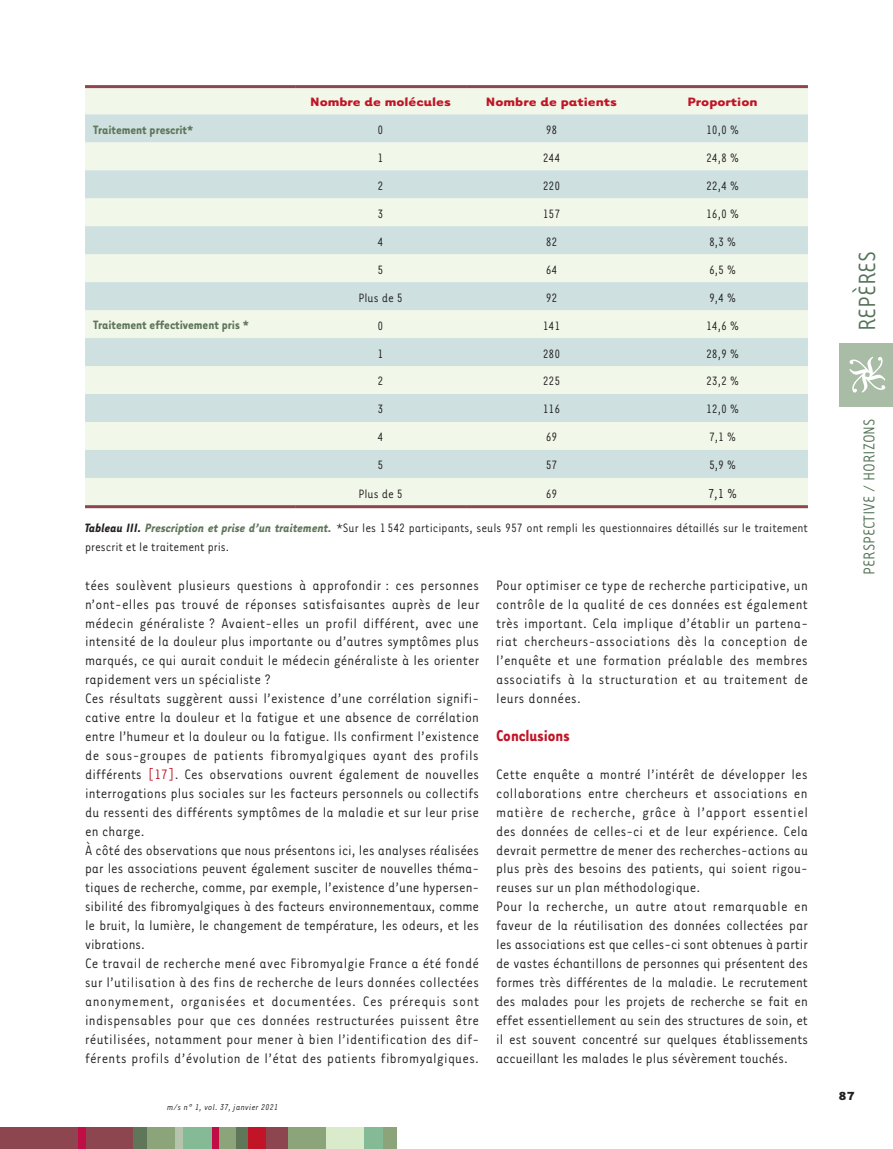
<style>
.page{position:relative;width:893px;height:1149px;background:#fff}
.page>*{position:absolute;margin:0;border:0;box-sizing:border-box;transform-origin:0 0}
.t1{font:27px "Tarzana Narrow";color:#537256}
.t2{font:18px "Tarzana Narrow";color:#537256}
.t3{font:700 18px "Tarzana Narrow";color:#c11527}
.t4{font:15.75px/18.9px "Tarzana Narrow";letter-spacing:.01em;color:#231f20}
.t5{font:15px "Tarzana Narrow";color:#231f20}
.t6{font:13.95px/18.9px "Tarzana Narrow";color:#231f20}
.t7{font:700 13.95px "Tarzana Narrow";color:#5f7659}
.t8{font:700 13.95px "Tarzana Wide";color:#c11527}
.t9{font:700 13.5px "Tarzana Wide";color:#231f20}
.t10{font:italic 9.75px "Tarzana Narrow";letter-spacing:.025em;color:#231f20}
.s1{font-weight:700;font-style:italic}
.s2{font-weight:700;font-style:italic;color:#5f7659}
.s3{color:#c11527}
</style>
<div class="page">
<div style="left:0;top:1127px;width:134px;height:21px;background:#8d454f"></div>
<div style="left:235px;top:1127px;width:13px;height:21px;background:#5f7659"></div>
<div style="left:78px;top:1127px;width:7px;height:21px;background:#c10d45"></div>
<div style="left:133px;top:1127px;width:22px;height:21px;background:#5f7659"></div>
<div style="left:147px;top:1127px;width:29px;height:21px;background:#8ba479"></div>
<div style="left:175px;top:1127px;width:8px;height:21px;background:#b6c4ad"></div>
<div style="left:183px;top:1127px;width:30px;height:21px;background:#84ba95"></div>
<div style="left:217px;top:1127px;width:19px;height:21px;background:#8ba479"></div>
<div style="left:213px;top:1127px;width:6px;height:21px;background:#c10d45"></div>
<div style="left:248px;top:1127px;width:27px;height:21px;background:#c11527"></div>
<div style="left:287px;top:1127px;width:39px;height:21px;background:#8ba479"></div>
<div style="left:267px;top:1127px;width:21px;height:21px;background:#8d454f"></div>
<div style="left:326px;top:1127px;width:38px;height:21px;background:#daebcb"></div>
<div style="left:364px;top:1127px;width:20px;height:21px;background:#84ba95"></div>
<div style="left:383px;top:1127px;width:14px;height:21px;background:#8ba479"></div>
<div style="left:840px;top:342px;width:53px;height:64px;background:#a8bca6"></div>
<svg style="left:850px;top:357px;width:35px;height:35px"></svg>
<div style="left:85px;top:88px;width:723px;height:417px;background:#f1f7e9"></div>
<svg style="left:85px;top:114px;width:723px;height:364px;background:#deeae4"></svg>
<hr style="left:85px;top:85px;width:210px;height:3px;background:#8d454f">
<hr style="left:295px;top:85px;width:171px;height:3px;background:#8d454f">
<hr style="left:466px;top:85px;width:171px;height:3px;background:#8d454f">
<hr style="left:637px;top:85px;width:171px;height:3px;background:#8d454f">
<hr style="left:85px;top:505px;width:210px;height:3px;background:#8d454f">
<hr style="left:295px;top:505px;width:171px;height:3px;background:#8d454f">
<hr style="left:466px;top:505px;width:171px;height:3px;background:#8d454f">
<hr style="left:637px;top:505px;width:171px;height:3px;background:#8d454f">
<p class="t8" style="left:310px;top:92px;width:142px">Nombre de molécules</p>
<p class="t8" style="left:486px;top:92px;width:133px">Nombre de patients</p>
<p class="t8" style="left:687px;top:92px;width:72px">Proportion</p>
<p class="t7" style="left:94px;top:121px;width:101px">Traitement prescrit*</p>
<p class="t6" style="left:378px;top:119px;width:7px">0</p>
<p class="t6" style="left:546px;top:119px;width:13px">98</p>
<p class="t6" style="left:706px;top:119px;width:34px">10,0 %</p>
<p class="t6" style="left:378px;top:147px;width:7px">1</p>
<p class="t6" style="left:543px;top:147px;width:19px">244</p>
<p class="t6" style="left:706px;top:147px;width:34px">24,8 %</p>
<p class="t6" style="left:378px;top:175px;width:7px">2</p>
<p class="t6" style="left:543px;top:175px;width:19px">220</p>
<p class="t6" style="left:706px;top:175px;width:34px">22,4 %</p>
<p class="t6" style="left:378px;top:203px;width:7px">3</p>
<p class="t6" style="left:543px;top:203px;width:19px">157</p>
<p class="t6" style="left:706px;top:203px;width:34px">16,0 %</p>
<p class="t6" style="left:378px;top:231px;width:7px">4</p>
<p class="t6" style="left:546px;top:231px;width:13px">82</p>
<p class="t6" style="left:709px;top:231px;width:28px">8,3 %</p>
<p class="t6" style="left:378px;top:259px;width:7px">5</p>
<p class="t6" style="left:546px;top:259px;width:13px">64</p>
<p class="t6" style="left:709px;top:259px;width:28px">6,5 %</p>
<p class="t6" style="left:358px;top:287px;width:46px">Plus de 5</p>
<p class="t6" style="left:546px;top:287px;width:13px">92</p>
<p class="t6" style="left:709px;top:287px;width:28px">9,4 %</p>
<p class="t7" style="left:94px;top:316px;width:157px">Traitement effectivement pris *</p>
<p class="t6" style="left:378px;top:315px;width:7px">0</p>
<p class="t6" style="left:543px;top:315px;width:19px">141</p>
<p class="t6" style="left:706px;top:315px;width:34px">14,6 %</p>
<p class="t6" style="left:378px;top:343px;width:7px">1</p>
<p class="t6" style="left:543px;top:343px;width:19px">280</p>
<p class="t6" style="left:706px;top:343px;width:34px">28,9 %</p>
<p class="t6" style="left:378px;top:371px;width:7px">2</p>
<p class="t6" style="left:543px;top:371px;width:19px">225</p>
<p class="t6" style="left:706px;top:371px;width:34px">23,2 %</p>
<p class="t6" style="left:378px;top:399px;width:7px">3</p>
<p class="t6" style="left:543px;top:399px;width:19px">116</p>
<p class="t6" style="left:706px;top:399px;width:34px">12,0 %</p>
<p class="t6" style="left:378px;top:427px;width:7px">4</p>
<p class="t6" style="left:546px;top:427px;width:13px">69</p>
<p class="t6" style="left:709px;top:427px;width:28px">7,1 %</p>
<p class="t6" style="left:378px;top:455px;width:7px">5</p>
<p class="t6" style="left:546px;top:455px;width:13px">57</p>
<p class="t6" style="left:709px;top:455px;width:28px">5,9 %</p>
<p class="t6" style="left:358px;top:483px;width:46px">Plus de 5</p>
<p class="t6" style="left:546px;top:483px;width:13px">69</p>
<p class="t5" style="left:708px;top:484px;width:30px">7,1 %</p>
<p class="t6" style="left:85px;top:518px;width:724px"><span class="s1">Tableau III.</span> <span class="s2">Prescription et prise d’un traitement.</span> *Sur les 1 542 participants, seuls 957 ont rempli les questionnaires détaillés sur le traitement prescrit et le traitement pris.</p>
<p class="t4" style="left:85px;top:574px;width:396px">tées soulèvent plusieurs questions à approfondir : ces personnes n’ont-elles pas trouvé de réponses satisfaisantes auprès de leur médecin généraliste ? Avaient-elles un profil différent, avec une intensité de la douleur plus importante ou d’autres symptômes plus marqués, ce qui aurait conduit le médecin généraliste à les orienter rapidement vers un spécialiste ?<br>Ces résultats suggèrent aussi l’existence d’une corrélation signifi&shy;cative entre la douleur et la fatigue et une absence de corrélation entre l’humeur et la douleur ou la fatigue. Ils confirment l’existence de sous-groupes de patients fibromyalgiques ayant des profils différents <span class="s3">[17]</span>. Ces observations ouvrent également de nouvelles interrogations plus sociales sur les facteurs personnels ou collectifs du ressenti des différents symptômes de la maladie et sur leur prise en charge.<br>À côté des observations que nous présentons ici, les analyses réalisées par les associations peuvent également susciter de nouvelles théma&shy;tiques de recherche, comme, par exemple, l’existence d’une hypersen&shy;sibilité des fibromyalgiques à des facteurs environnementaux, comme le bruit, la lumière, le changement de température, les odeurs, et les vibrations.<br>Ce travail de recherche mené avec Fibromyalgie France a été fondé sur l’utilisation à des fins de recherche de leurs données collectées anonymement, organisées et documentées. Ces prérequis sont indispensables pour que ces données restructurées puissent être réutilisées, notamment pour mener à bien l’identification des dif&shy;férents profils d’évolution de l’état des patients fibromyalgiques.</p>
<p class="t10" style="left:167px;top:1100px;width:112px">m/s n° 1, vol. 37, janvier 2021</p>
<p class="t4" style="left:496px;top:574px;width:314px;text-align:justify">Pour optimiser ce type de recherche participative, un contrôle de la qualité de ces données est également très important. Cela implique d’établir un partena&shy;riat chercheurs-associations dès la conception de l’enquête et une formation préalable des membres associatifs à la structuration et au traitement de leurs données.</p>
<p class="t3" style="left:496px;top:724px;width:75px">Conclusions</p>
<p class="t4" style="left:496px;top:763px;width:314px">Cette enquête a montré l’intérêt de développer les collaborations entre chercheurs et associations en matière de recherche, grâce à l’apport essentiel des données de celles-ci et de leur expérience. Cela devrait permettre de mener des recherches-actions au plus près des besoins des patients, qui soient rigou&shy;reuses sur un plan méthodologique.<br>Pour la recherche, un autre atout remarquable en faveur de la réutilisation des données collectées par les associations est que celles-ci sont obtenues à partir de vastes échantillons de personnes qui présentent des formes très différentes de la maladie. Le recrutement des malades pour les projets de recherche se fait en effet essentiellement au sein des structures de soin, et il est souvent concentré sur quelques établissements accueillant les malades le plus sévèrement touchés.</p>
<h1 class="t1" style="left:851px;top:331px;width:82px;rotate:-90deg">REPÈRES</h1>
<p class="t2" style="left:858px;top:574px;width:158px;rotate:-90deg">PERSPECTIVE / HORIZONS</p>
<p class="t9" style="left:839px;top:1086px;width:18px">87</p>
</div>
